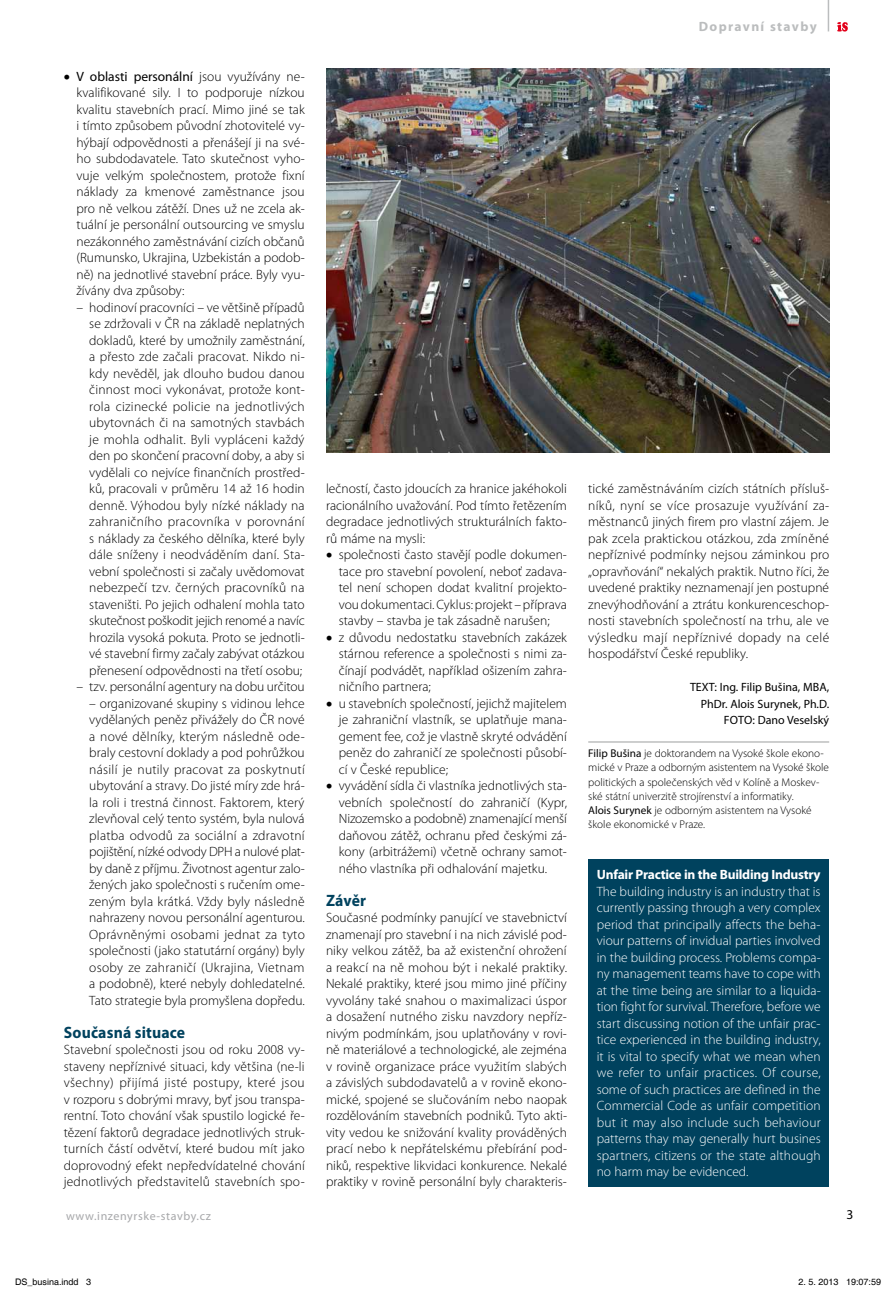
<style>
.page{position:relative;width:893px;height:1290px;background:#fff}
.page>*{position:absolute;margin:0;border:0;box-sizing:border-box;transform-origin:0 0}
.t1{font:700 16.5px "Myriad Pro";letter-spacing:.01em;color:#00425e;scale:.95 1}
.t2{font:300 13.5px/16.5px "Myriad Pro";color:#000;text-align:justify}
.t3{font:300 13.5px/16.5px "Myriad Pro";letter-spacing:.015em;color:#fff;text-align:justify}
.t4{font:700 13.5px "Myriad Pro";letter-spacing:-.02em;color:#fff}
.t5{font:700 13.5px "Myriad Pro";letter-spacing:.1em;color:#bbbdbe}
.t6{font:13.5px "Myriad Pro";color:#000}
.t7{font:12px/16.5px "Myriad Pro";color:#000;text-align:right}
.t8{font:12px "Myriad Pro";letter-spacing:.05em;color:#a7a8aa}
.t9{font:300 11.25px/14.2px "Myriad Pro";color:#000}
.t10{font:9px "Helvetica";color:#000}
.s1{font-weight:400}
</style>
<div class="page">
<hr style="left:828px;top:0;width:1px;height:31px;background:#bbbdbe">
<svg style="left:837px;top:22px;width:11px;height:10px"></svg>
<hr style="left:588px;top:742px;width:241px;height:1px;background:#9c9e9f">
<div style="left:588px;top:859px;width:241px;height:327px;background:#00425e"></div>
<img style="left:326px;top:68px;width:503px;height:385px">
<p class="t2" style="left:77px;top:68px;width:230px;text-indent:-13px">• <span class="s1">V oblasti personální</span> jsou využívány ne&shy;kvalifikované sily. I to podporuje nízkou kvalitu stavebních prací. Mimo jiné se tak i tímto způsobem původní zhotovitelé vy&shy;hýbají odpovědnosti a přenášejí ji na své&shy;ho subdodavatele. Tato skutečnost vyho&shy;vuje velkým společnostem, protože fixní náklady za kmenové zaměstnance jsou pro ně velkou zátěží. Dnes už ne zcela ak&shy;tuální je personální outsourcing ve smyslu nezákonného zaměstnávání cizích občanů (Rumunsko, Ukrajina, Uzbekistán a podob&shy;ně) na jednotlivé stavební práce. Byly vyu&shy;žívány dva způsoby:</p>
<p class="t2" style="left:89px;top:299px;width:217px;text-indent:-13px">– hodinoví pracovníci – ve většině případů se zdržovali v ČR na základě neplatných dokladů, které by umožnily zaměstnání, a přesto zde začali pracovat. Nikdo ni&shy;kdy nevěděl, jak dlouho budou danou činnost moci vykonávat, protože kont&shy;rola cizinecké policie na jednotlivých ubytovnách či na samotných stavbách je mohla odhalit. Byli vypláceni každý den po skončení pracovní doby, a aby si vydělali co nejvíce finančních prostřed&shy;ků, pracovali v průměru 14 až 16 hodin denně. Výhodou byly nízké náklady na zahraničního pracovníka v porovnání s náklady za českého dělníka, které byly dále sníženy i neodváděním daní. Sta&shy;vební společnosti si začaly uvědomovat nebezpečí tzv. černých pracovníků na staveništi. Po jejich odhalení mohla tato skutečnost poškodit jejich renomé a navíc hrozila vysoká pokuta. Proto se jednotli&shy;vé stavební firmy začaly zabývat otázkou přenesení odpovědnosti na třetí osobu;</p>
<p class="t2" style="left:77px;top:679px;width:230px">– tzv. personální agentury na dobu určitou</p>
<p class="t2" style="left:89px;top:695px;width:217px">– organizované skupiny s vidinou lehce vydělaných peněz přivážely do ČR nové a nové dělníky, kterým následně ode&shy;braly cestovní doklady a pod pohrůžkou násilí je nutily pracovat za poskytnutí ubytování a stravy. Do jisté míry zde hrá&shy;la roli i trestná činnost. Faktorem, který zlevňoval celý tento systém, byla nulová platba odvodů za sociální a zdravotní pojištění, nízké odvody DPH a nulové plat&shy;by daně z příjmu. Životnost agentur zalo&shy;žených jako společnosti s ručením ome&shy;zeným byla krátká. Vždy byly následně nahrazeny novou personální agenturou.<br>Oprávněnými osobami jednat za tyto společnosti (jako statutární orgány) byly osoby ze zahraničí (Ukrajina, Vietnam a podobně), které nebyly dohledatelné.<br>Tato strategie byla promyšlena dopředu.</p>
<p class="t1" style="left:64px;top:1021px;width:129px">Současná situace</p>
<p class="t2" style="left:64px;top:1042px;width:243px">Stavební společnosti jsou od roku 2008 vy&shy;staveny nepříznivé situaci, kdy většina (ne-li všechny) přijímá jisté postupy, které jsou v rozporu s dobrými mravy, byť jsou transpa&shy;rentní. Toto chování však spustilo logické ře&shy;tězení faktorů degradace jednotlivých struk&shy;turních částí odvětví, které budou mít jako doprovodný efekt nepředvídatelné chování jednotlivých představitelů stavebních spo-</p>
<p class="t8" style="left:66px;top:1208px;width:146px">www.inzenyrske-stavby.cz</p>
<p class="t2" style="left:326px;top:481px;width:242px">lečností, často jdoucích za hranice jakéhokoli racionálního uvažování. Pod tímto řetězením degradace jednotlivých strukturálních fakto&shy;rů máme na mysli:</p>
<p class="t2" style="left:339px;top:547px;width:230px;text-indent:-13px">• společnosti často stavějí podle dokumen&shy;tace pro stavební povolení, neboť zadava&shy;tel není schopen dodat kvalitní projekto&shy;vou dokumentaci. Cyklus: projekt – příprava stavby – stavba je tak zásadně narušen;</p>
<p class="t2" style="left:339px;top:629px;width:230px;text-indent:-13px">• z důvodu nedostatku stavebních zakázek stárnou reference a společnosti s nimi za&shy;čínají podvádět, například ošizením zahra&shy;ničního partnera;</p>
<p class="t2" style="left:339px;top:695px;width:230px;text-indent:-13px">• u stavebních společností, jejichž majitelem je zahraniční vlastník, se uplatňuje mana&shy;gement fee, což je vlastně skryté odvádění peněz do zahraničí ze společnosti působí&shy;cí v České republice;</p>
<p class="t2" style="left:339px;top:778px;width:230px;text-indent:-13px">• vyvádění sídla či vlastníka jednotlivých sta&shy;vebních společností do zahraničí (Kypr, Nizozemsko a podobně) znamenající menší daňovou zátěž, ochranu před českými zá&shy;kony (arbitrážemi) včetně ochrany samot&shy;ného vlastníka při odhalování majetku.</p>
<p class="t1" style="left:326px;top:889px;width:44px">Závěr</p>
<p class="t2" style="left:326px;top:910px;width:243px">Současné podmínky panující ve stavebnictví znamenají pro stavební i na nich závislé pod&shy;niky velkou zátěž, ba až existenční ohrožení a reakcí na ně mohou být i nekalé praktiky.<br>Nekalé praktiky, které jsou mimo jiné příčiny vyvolány také snahou o maximalizaci úspor a dosažení nutného zisku navzdory nepříz&shy;nivým podmínkám, jsou uplatňovány v rovi&shy;ně materiálové a technologické, ale zejména v rovině organizace práce využitím slabých a závislých subdodavatelů a v rovině ekono&shy;mické, spojené se slučováním nebo naopak rozdělováním stavebních podniků. Tyto akti&shy;vity vedou ke snižování kvality prováděných prací nebo k nepřátelskému přebírání pod&shy;niků, respektive likvidaci konkurence. Nekalé praktiky v rovině personální byly charakteris-</p>
<p class="t5" style="left:699px;top:18px;width:119px">Dopravní stavby</p>
<p class="t2" style="left:588px;top:481px;width:243px">tické zaměstnáváním cizích státních přísluš&shy;níků, nyní se více prosazuje využívání za&shy;městnanců jiných firem pro vlastní zájem. Je pak zcela praktickou otázkou, zda zmíněné nepříznivé podmínky nejsou záminkou pro „opravňování“ nekalých praktik. Nutno říci, že uvedené praktiky neznamenají jen postupné znevýhodňování a ztrátu konkurenceschop&shy;nosti stavebních společností na trhu, ale ve výsledku mají nepříznivé dopady na celé hospodářství České republiky.</p>
<p class="t7" style="left:690px;top:679px;width:141px">TEXT: Ing. Filip Bušina, MBA,<br>PhDr. Alois Surynek, Ph.D.<br>Foto: Dano Veselský</p>
<p class="t9" style="left:588px;top:746px;width:242px"><span class="s1">Filip Bušina</span> je doktorandem na Vysoké škole ekono&shy;mické v Praze a odborným asistentem na Vysoké škole politických a společenských věd v Kolíně a Moskev&shy;ské státní univerzitě strojírenství a informatiky.<br><span class="s1">Alois Surynek</span> je odborným asistentem na Vysoké škole ekonomické v Praze.</p>
<p class="t4" style="left:597px;top:866px;width:225px">Unfair Practice in the Building Industry</p>
<p class="t3" style="left:597px;top:883px;width:226px">The building industry is an industry that is currently passing through a very complex period that principally affects the beha&shy;viour patterns of invidual parties involved in the building process. Problems compa&shy;ny management teams have to cope with at the time being are similar to a liquida&shy;tion fight for survival. Therefore, before we start discussing notion of the unfair prac&shy;tice experienced in the building industry, it is vital to specify what we mean when we refer to unfair practices. Of course, some of such practices are defined in the Commercial Code as unfair competition but it may also include such behaviour patterns thay may generally hurt busines spartners, citizens or the state although no harm may be evidenced.</p>
<p class="t6" style="left:846px;top:1206px;width:8px">3</p>
<p class="t10" style="left:15px;top:1277px;width:78px">DS_busina.indd 3</p>
<p class="t10" style="left:798px;top:1277px;width:84px">2. 5. 2013 19:07:59</p>
</div>
